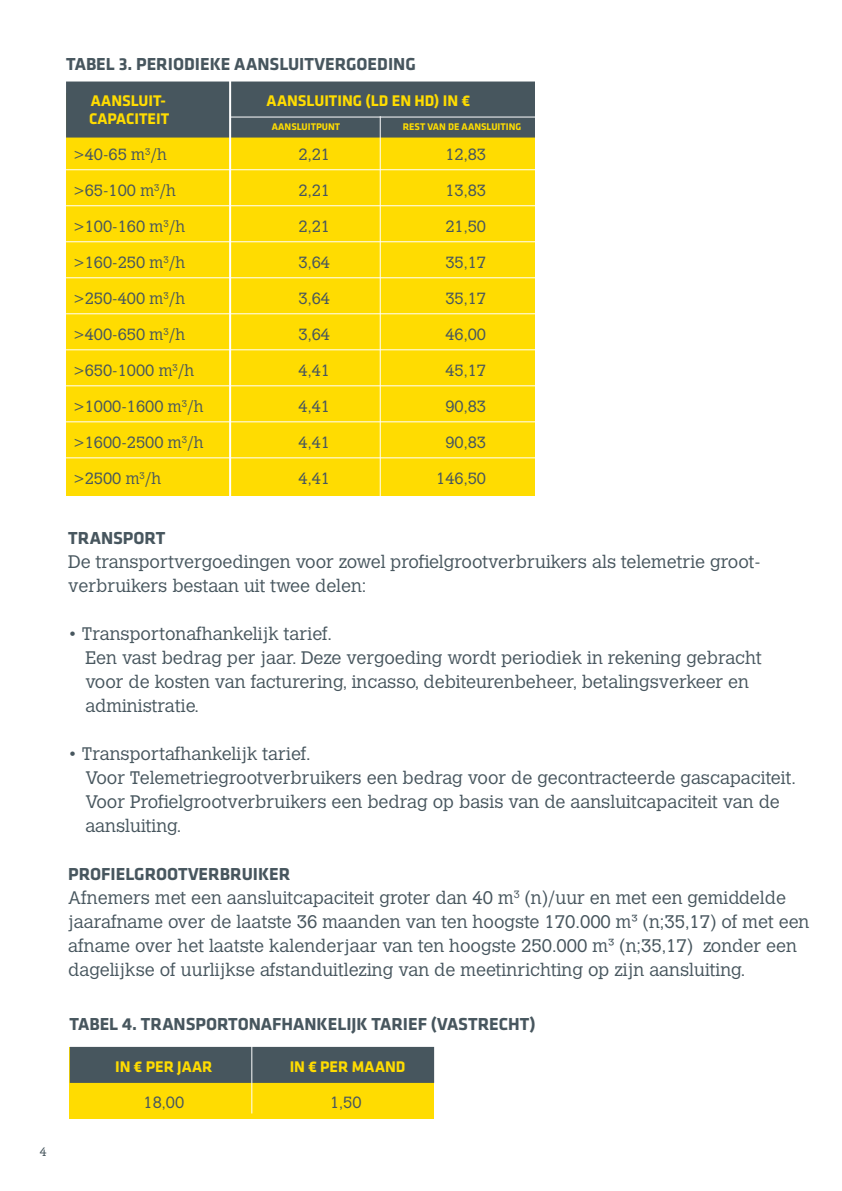
<style>
.page{position:relative;width:842px;height:1191px;background:#fff}
.page>*{position:absolute;margin:0;border:0;box-sizing:border-box;transform-origin:0 0}
.t1{font:300 18px/24px "Calvert MT Std";color:#47565e}
.t2{font:700 18px "Klavika";color:#47565e}
.t3{font:300 16px "Calvert MT Std";color:#47565e}
.t4{font:700 16px "Klavika";color:#ffdc01}
.t5{font:300 12px "Calvert MT Std";color:#47565e}
.t6{font:700 10px "Klavika";color:#ffdc01}
</style>
<div class="page">
<div style="left:66px;top:94px;width:774px;height:402px;background:#ffdc01"></div>
<div style="left:66px;top:81px;width:774px;height:56px;background:#47565e"></div>
<hr style="left:66px;top:169px;width:774px;height:1px;background:#fff">
<hr style="left:66px;top:205px;width:774px;height:1px;background:#fff">
<hr style="left:66px;top:241px;width:774px;height:1px;background:#fff">
<hr style="left:66px;top:277px;width:774px;height:1px;background:#fff">
<hr style="left:66px;top:313px;width:774px;height:1px;background:#fff">
<hr style="left:66px;top:349px;width:774px;height:1px;background:#fff">
<hr style="left:66px;top:385px;width:774px;height:1px;background:#fff">
<hr style="left:66px;top:421px;width:774px;height:1px;background:#fff">
<hr style="left:66px;top:457px;width:774px;height:1px;background:#fff">
<hr style="left:229px;top:80px;width:2px;height:440px;background:#fff">
<hr style="left:380px;top:116px;width:1px;height:397px;background:#fff">
<hr style="left:535px;top:87px;width:2px;height:424px;background:#fff">
<hr style="left:230px;top:117px;width:610px;height:1px;background:#fff">
<div style="left:536px;top:73px;width:306px;height:446px;background:#fff"></div>
<div style="left:70px;top:1047px;width:364px;height:72px;background:#ffdc01"></div>
<div style="left:70px;top:1047px;width:364px;height:36px;background:#47565e"></div>
<hr style="left:251px;top:1028px;width:1px;height:85px;background:#fff">
<p class="t5" style="left:40px;top:1145px;width:8px">4</p>
<p class="t2" style="left:66px;top:54px;width:349px">TABEL 3. PERIODIEKE AANSLUITVERGOEDING</p>
<p class="t4" style="left:91px;top:92px;width:70px">AANSLU IT-</p>
<p class="t4" style="left:267px;top:92px;width:12px">AAN</p>
<p class="t4" style="left:298px;top:92px;width:174px">SLUITING (LD EN HD) IN €</p>
<p class="t4" style="left:89px;top:110px;width:82px">CAPACITEIT</p>
<p class="t6" style="left:272px;top:121px;width:70px">AANSLU ITPU NT</p>
<p class="t6" style="left:403px;top:121px;width:119px">REST VAN DE AANSLU ITING</p>
<p class="t3" style="left:74px;top:145px;width:94px">&gt;40-65 m<sup>3</sup>/h</p>
<p class="t3" style="left:299px;top:145px;width:33px">2,21</p>
<p class="t3" style="left:445px;top:145px;width:42px">12,83</p>
<p class="t3" style="left:74px;top:181px;width:103px">&gt;65-100 m<sup>3</sup>/h</p>
<p class="t3" style="left:299px;top:181px;width:33px">2,21</p>
<p class="t3" style="left:445px;top:181px;width:42px">13,83</p>
<p class="t3" style="left:74px;top:217px;width:113px">&gt;100-160 m<sup>3</sup>/h</p>
<p class="t3" style="left:299px;top:217px;width:33px">2,21</p>
<p class="t3" style="left:445px;top:217px;width:42px">21,50</p>
<p class="t3" style="left:74px;top:253px;width:113px">&gt;160-250 m<sup>3</sup>/h</p>
<p class="t3" style="left:299px;top:253px;width:33px">3,64</p>
<p class="t3" style="left:445px;top:253px;width:42px">35,17</p>
<p class="t3" style="left:74px;top:289px;width:113px">&gt;250-400 m<sup>3</sup>/h</p>
<p class="t3" style="left:299px;top:289px;width:33px">3,64</p>
<p class="t3" style="left:445px;top:289px;width:42px">35,17</p>
<p class="t3" style="left:74px;top:325px;width:113px">&gt;400-650 m<sup>3</sup>/h</p>
<p class="t3" style="left:299px;top:325px;width:33px">3,64</p>
<p class="t3" style="left:445px;top:325px;width:42px">46,00</p>
<p class="t3" style="left:74px;top:361px;width:122px">&gt;650-1000 m<sup>3</sup>/h</p>
<p class="t3" style="left:299px;top:361px;width:33px">4,41</p>
<p class="t3" style="left:445px;top:361px;width:42px">45,17</p>
<p class="t3" style="left:74px;top:397px;width:131px">&gt;1000-1600 m<sup>3</sup>/h</p>
<p class="t3" style="left:299px;top:397px;width:33px">4,41</p>
<p class="t3" style="left:445px;top:397px;width:42px">90,83</p>
<p class="t3" style="left:74px;top:433px;width:131px">&gt;1600-2500 m<sup>3</sup>/h</p>
<p class="t3" style="left:299px;top:433px;width:33px">4,41</p>
<p class="t3" style="left:445px;top:433px;width:42px">90,83</p>
<p class="t3" style="left:74px;top:469px;width:89px">&gt;2500 m<sup>3</sup>/h</p>
<p class="t3" style="left:299px;top:469px;width:33px">4,41</p>
<p class="t3" style="left:436px;top:469px;width:51px">146,50</p>
<p class="t2" style="left:68px;top:528px;width:22px">TRAN</p>
<p class="t2" style="left:113px;top:528px;width:54px">SPORT</p>
<p class="t1" style="left:68px;top:550px;width:692px">De transportvergoedingen voor zowel profielgrootverbruikers als telemetrie groot&shy;verbruikers bestaan uit twee delen:</p>
<p class="t1" style="left:85px;top:622px;width:678px;text-indent:-17px">• Transportonafhankelijk tarief.<br>Een vast bedrag per jaar. Deze vergoeding wordt periodiek in rekening gebracht voor de kosten van facturering, incasso, debiteurenbeheer, betalingsverkeer en administratie.</p>
<p class="t1" style="left:85px;top:742px;width:712px;text-indent:-17px">• Transportafhankelijk tarief.<br>Voor Telemetriegrootverbruikers een bedrag voor de gecontracteerde gascapaciteit.<br>Voor Profielgrootverbruikers een bedrag op basis van de aansluitcapaciteit van de aansluiting.</p>
<p class="t2" style="left:68px;top:864px;width:224px">PROFIELGROOTVERBRUIKER</p>
<p class="t1" style="left:68px;top:886px;width:743px">Afnemers met een aansluitcapaciteit groter dan 40 m<sup>3</sup> (n)/uur en met een gemiddelde jaarafname over de laatste 36 maanden van ten hoogste 170.000 m³ (n;35,17) of met een afname over het laatste kalenderjaar van ten hoogste 250.000 m³ (n;35,17) zonder een dagelijkse of uurlijkse afstanduitlezing van de meetinrichting op zijn aansluiting.</p>
<p class="t2" style="left:69px;top:1014px;width:94px">TABEL 4. TRAN</p>
<p class="t2" style="left:186px;top:1014px;width:64px">SPORTONAFHANKE</p>
<p class="t2" style="left:337px;top:1014px;width:53px">LIJK TARIEF</p>
<p class="t2" style="left:431px;top:1014px;width:106px">(VASTRECHT)</p>
<p class="t4" style="left:115px;top:1058px;width:93px">IN € PER JAAR</p>
<p class="t4" style="left:290px;top:1058px;width:117px">IN € PER MAAND</p>
<p class="t3" style="left:144px;top:1093px;width:42px">18,00</p>
<p class="t3" style="left:330px;top:1093px;width:33px">1,50</p>
</div>
